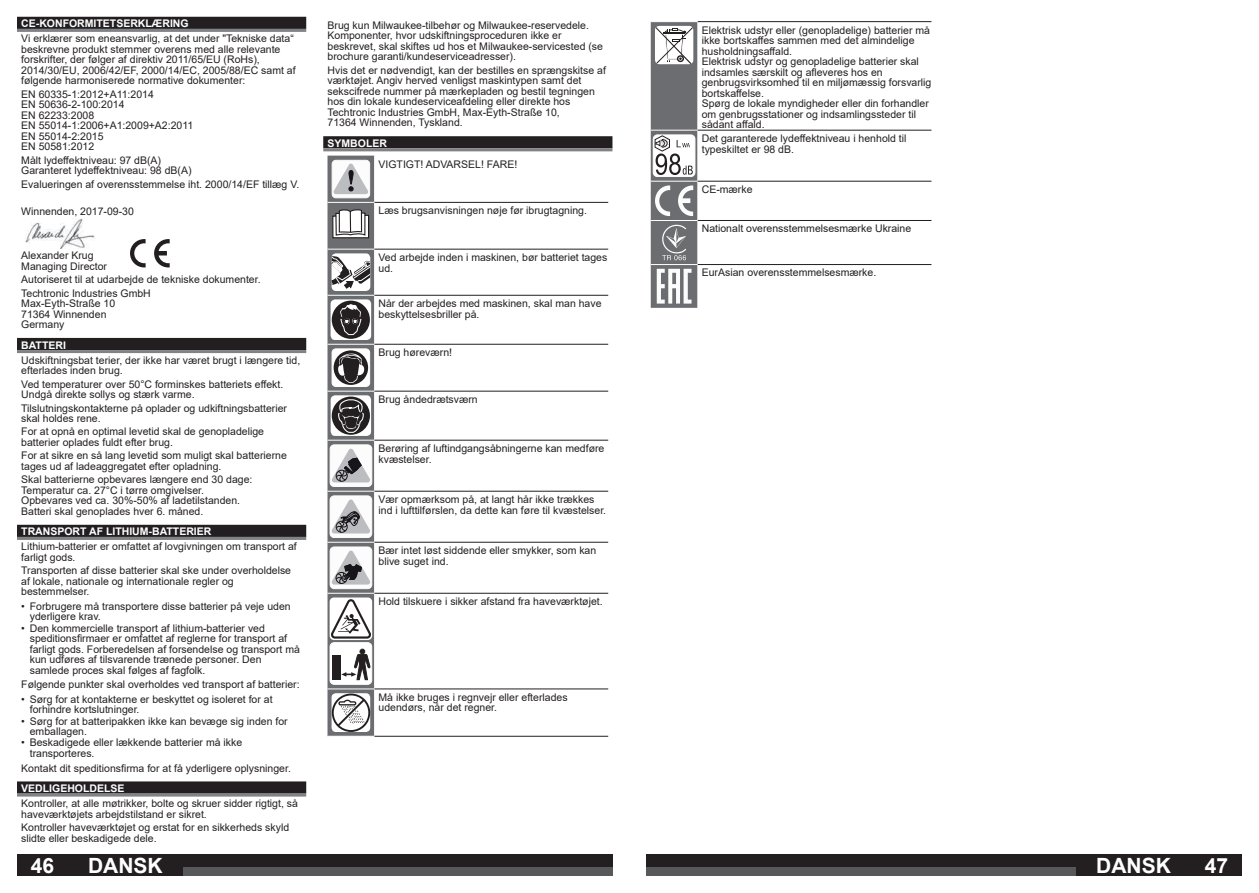
<style>
.page{position:relative;width:1259px;height:893px;background:#fff}
.page>*{position:absolute;margin:0;border:0;box-sizing:border-box;transform-origin:0 0}
.t1{font:700 21px "Arial";color:#fff}
.t2{font:10.5px/10.5px "Arial";color:#231f20}
.t3{font:700 10.5px "Arial";color:#fff}
</style>
<div class="page">
<div style="left:17px;top:855px;width:595px;height:21px;background:#231f20"></div>
<div style="left:68px;top:867px;width:544px;height:9px;background:#57585a"></div>
<div style="left:646px;top:855px;width:596px;height:21px;background:#231f20"></div>
<div style="left:646px;top:867px;width:545px;height:9px;background:#57585a"></div>
<div style="left:1076px;top:855px;width:115px;height:21px;background:#231f20"></div>
<svg style="left:697px;top:22px;width:234px;height:286px"></svg>
<hr style="left:697px;top:21px;width:234px;height:1px;background:#231f20">
<hr style="left:697px;top:130px;width:234px;height:1px;background:#231f20">
<hr style="left:697px;top:181px;width:234px;height:1px;background:#231f20">
<hr style="left:697px;top:220px;width:234px;height:1px;background:#231f20">
<hr style="left:697px;top:264px;width:234px;height:1px;background:#231f20">
<svg style="left:651px;top:22px;width:46px;height:286px"></svg>
<div style="left:68px;top:855px;width:115px;height:21px;background:#231f20"></div>
<div style="left:17px;top:17px;width:289px;height:12px;background:#231f20"></div>
<hr style="left:17px;top:29px;width:289px;height:3px;background:#808285">
<div style="left:17px;top:338px;width:289px;height:12px;background:#231f20"></div>
<hr style="left:17px;top:350px;width:289px;height:3px;background:#808285">
<div style="left:17px;top:525px;width:289px;height:12px;background:#231f20"></div>
<hr style="left:17px;top:537px;width:289px;height:3px;background:#808285">
<div style="left:17px;top:781px;width:289px;height:13px;background:#231f20"></div>
<hr style="left:17px;top:794px;width:289px;height:3px;background:#808285">
<img style="left:25px;top:219px;width:70px;height:30px">
<svg style="left:130px;top:239px;width:16px;height:28px"></svg>
<svg style="left:154px;top:239px;width:16px;height:28px"></svg>
<div style="left:323px;top:136px;width:289px;height:12px;background:#231f20"></div>
<hr style="left:323px;top:148px;width:289px;height:3px;background:#808285">
<svg style="left:374px;top:156px;width:234px;height:580px"></svg>
<hr style="left:374px;top:202px;width:234px;height:1px;background:#231f20">
<hr style="left:374px;top:249px;width:234px;height:1px;background:#231f20">
<hr style="left:374px;top:295px;width:234px;height:1px;background:#231f20">
<hr style="left:374px;top:344px;width:234px;height:1px;background:#231f20">
<hr style="left:374px;top:391px;width:234px;height:1px;background:#231f20">
<hr style="left:374px;top:440px;width:234px;height:1px;background:#231f20">
<hr style="left:374px;top:491px;width:234px;height:1px;background:#231f20">
<hr style="left:374px;top:542px;width:234px;height:1px;background:#231f20">
<hr style="left:374px;top:593px;width:234px;height:1px;background:#231f20">
<hr style="left:374px;top:689px;width:234px;height:1px;background:#231f20">
<hr style="left:374px;top:736px;width:234px;height:1px;background:#231f20">
<svg style="left:327px;top:156px;width:47px;height:580px"></svg>
<p class="t3" style="left:21px;top:18px;width:169px">CE-KONFORMITETSERKLÆRING</p>
<p class="t2" style="left:21px;top:33px;width:276px">Vi erklærer som eneansvarlig, at det under "Tekniske data“ beskrevne produkt stemmer overens med alle relevante forskrifter, der følger af direktiv 2011/65/EU (RoHs), 2014/30/EU, 2006/42/EF, 2000/14/EC, 2005/88/EC samt af følgende harmoniserede normative dokumenter:</p>
<p class="t2" style="left:21px;top:89px;width:174px">EN 60335-1:2012+A11:2014<br>EN 50636-2-100:2014<br>EN 62233:2008<br>EN 55014-1:2006+A1:2009+A2:2011<br>EN 55014-2:2015<br>EN 50581:2012</p>
<p class="t2" style="left:21px;top:155px;width:172px">Målt lydeffektniveau: 97 dB(A)<br>Garanteret lydeffektniveau: 98 dB(A)</p>
<p class="t2" style="left:21px;top:179px;width:279px">Evalueringen af overensstemmelse iht. 2000/14/EF tillæg V.</p>
<p class="t2" style="left:21px;top:206px;width:114px">Winnenden, 2017-09-30</p>
<p class="t2" style="left:21px;top:250px;width:87px">Alexander Krug<br>Managing Director</p>
<p class="t2" style="left:21px;top:273px;width:241px;line-height:13.5px">Autoriseret til at udarbejde de tekniske dokumenter.<br>Techtronic Industries GmbH</p>
<p class="t2" style="left:21px;top:298px;width:95px">Max-Eyth-Straße 10<br>71364 Winnenden<br>Germany</p>
<p class="t3" style="left:21px;top:339px;width:46px">BATTERI</p>
<p class="t2" style="left:21px;top:355px;width:280px">Udskiftningsbat terier, der ikke har været brugt i længere tid, efterlades inden brug.</p>
<p class="t2" style="left:21px;top:379px;width:263px">Ved temperaturer over 50°C forminskes batteriets effekt.<br>Undgå direkte sollys og stærk varme.</p>
<p class="t2" style="left:21px;top:403px;width:267px">Tilslutningskontakterne på oplader og udkiftningsbatterier skal holdes rene.</p>
<p class="t2" style="left:21px;top:427px;width:244px">For at opnå en optimal levetid skal de genopladelige batterier oplades fuldt efter brug.</p>
<p class="t2" style="left:21px;top:451px;width:267px">For at sikre en så lang levetid som muligt skal batterierne tages ud af ladeaggregatet efter opladning.</p>
<p class="t2" style="left:21px;top:475px;width:233px">Skal batterierne opbevares længere end 30 dage:<br>Temperatur ca. 27°C i tørre omgivelser.<br>Opbevares ved ca. 30%-50% af ladetilstanden.<br>Batteri skal genoplades hver 6. måned.</p>
<p class="t3" style="left:21px;top:526px;width:192px">TRANSPORT AF LITHIUM-BATTERIER</p>
<p class="t2" style="left:21px;top:541px;width:277px">Lithium-batterier er omfattet af lovgivningen om transport af farligt gods.</p>
<p class="t2" style="left:21px;top:565px;width:271px">Transporten af disse batterier skal ske under overholdelse af lokale, nationale og internationale regler og bestemmelser.</p>
<p class="t2" style="left:30px;top:601px;width:262px;text-indent:-9px">• Forbrugere må transportere disse batterier på veje uden yderligere krav.</p>
<p class="t2" style="left:30px;top:623px;width:272px;text-indent:-9px">• Den kommercielle transport af lithium-batterier ved speditionsfirmaer er omfattet af reglerne for transport af farligt gods. Forberedelsen af forsendelse og transport må kun udføres af tilsvarende trænede personer. Den samlede proces skal følges af fagfolk.</p>
<p class="t2" style="left:21px;top:679px;width:280px">Følgende punkter skal overholdes ved transport af batterier:</p>
<p class="t2" style="left:30px;top:694px;width:244px;text-indent:-9px">• Sørg for at kontakterne er beskyttet og isoleret for at forhindre kortslutninger.</p>
<p class="t2" style="left:30px;top:716px;width:259px;text-indent:-9px">• Sørg for at batteripakken ikke kan bevæge sig inden for emballagen.</p>
<p class="t2" style="left:30px;top:737px;width:214px;text-indent:-9px">• Beskadigede eller lækkende batterier må ikke transporteres.</p>
<p class="t2" style="left:21px;top:763px;width:271px">Kontakt dit speditionsfirma for at få yderligere oplysninger.</p>
<p class="t3" style="left:21px;top:783px;width:105px">VEDLIGEHOLDELSE</p>
<p class="t2" style="left:21px;top:798px;width:278px">Kontroller, at alle møtrikker, bolte og skruer sidder rigtigt, så haveværktøjets arbejdstilstand er sikret.</p>
<p class="t2" style="left:21px;top:822px;width:269px">Kontroller haveværktøjet og erstat for en sikkerheds skyld slidte eller beskadigede dele.</p>
<p class="t2" style="left:327px;top:20px;width:277px">Brug kun Milwaukee-tilbehør og Milwaukee-reservedele.<br>Komponenter, hvor udskiftningsproceduren ikke er beskrevet, skal skiftes ud hos et Milwaukee-servicested (se brochure garanti/kundeserviceadresser).</p>
<p class="t2" style="left:327px;top:65px;width:280px">Hvis det er nødvendigt, kan der bestilles en sprængskitse af værktøjet. Angiv herved venligst maskintypen samt det sekscifrede nummer på mærkepladen og bestil tegningen hos din lokale kundeserviceafdeling eller direkte hos Techtronic Industries GmbH, Max-Eyth-Straße 10,<br>71364 Winnenden, Tyskland.</p>
<p class="t3" style="left:327px;top:137px;width:61px">SYMBOLER</p>
<p class="t2" style="left:378px;top:159px;width:140px">VIGTIGT! ADVARSEL! FARE!</p>
<p class="t2" style="left:378px;top:205px;width:210px">Læs brugsanvisningen nøje før ibrugtagning.</p>
<p class="t2" style="left:378px;top:252px;width:230px">Ved arbejde inden i maskinen, bør batteriet tages ud.</p>
<p class="t2" style="left:378px;top:298px;width:224px">Når der arbejdes med maskinen, skal man have beskyttelsesbriller på.</p>
<p class="t2" style="left:378px;top:347px;width:75px">Brug høreværn!</p>
<p class="t2" style="left:378px;top:394px;width:101px">Brug åndedrætsværn</p>
<p class="t2" style="left:378px;top:443px;width:227px">Berøring af luftindgangsåbningerne kan medføre kvæstelser.</p>
<p class="t2" style="left:378px;top:494px;width:229px">Vær opmærksom på, at langt hår ikke trækkes ind i lufttilførslen, da dette kan føre til kvæstelser.</p>
<p class="t2" style="left:378px;top:545px;width:219px">Bær intet løst siddende eller smykker, som kan blive suget ind.</p>
<p class="t2" style="left:378px;top:596px;width:226px">Hold tilskuere i sikker afstand fra haveværktøjet.</p>
<p class="t2" style="left:378px;top:692px;width:191px">Må ikke bruges i regnvejr eller efterlades udendørs, når det regner.</p>
<p class="t2" style="left:702px;top:25px;width:231px">Elektrisk udstyr eller (genopladelige) batterier må ikke bortskaffes sammen med det almindelige husholdningsaffald.<br>Elektrisk udstyr og genopladelige batterier skal indsamles særskilt og afleveres hos en genbrugsvirksomhed til en miljømæssig forsvarlig bortskaffelse.<br>Spørg de lokale myndigheder eller din forhandler om genbrugsstationer og indsamlingssteder til sådant affald.</p>
<p class="t2" style="left:702px;top:133px;width:206px">Det garanterede lydeffektniveau i henhold til typeskiltet er 98 dB.</p>
<p class="t2" style="left:702px;top:184px;width:52px">CE-mærke</p>
<p class="t2" style="left:702px;top:223px;width:211px">Nationalt overensstemmelsesmærke Ukraine</p>
<p class="t2" style="left:702px;top:268px;width:176px">EurAsian overensstemmelsesmærke.</p>
<h1 class="t1" style="left:31px;top:854px;width:25px">46</h1>
<h1 class="t1" style="left:1096px;top:854px;width:76px">DANSK</h1>
<h1 class="t1" style="left:1204px;top:854px;width:25px">47</h1>
<h1 class="t1" style="left:88px;top:854px;width:76px">DANSK</h1>
</div>
